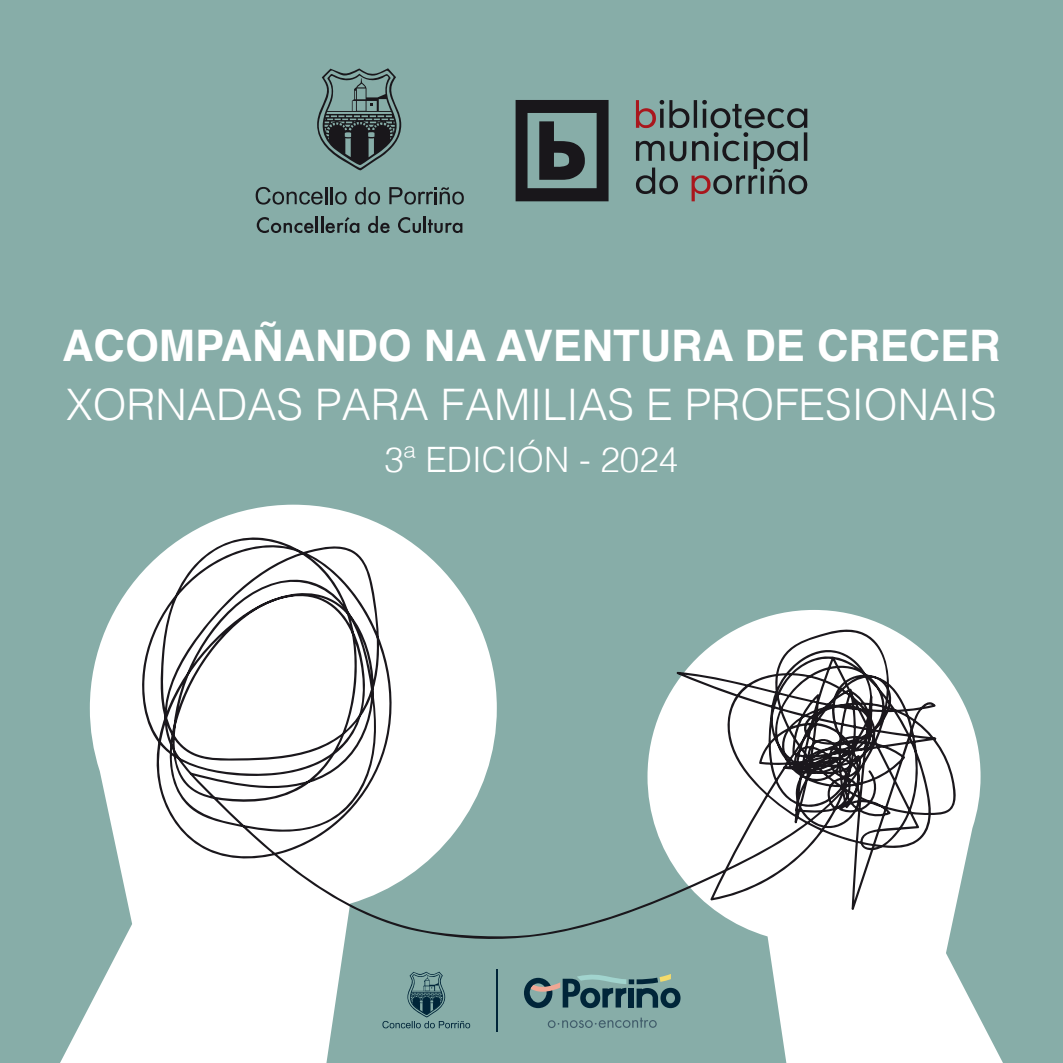
<style>
.page{position:relative;width:1063px;height:1063px;background:#87ada8}
.page>*{position:absolute;margin:0;border:0;box-sizing:border-box;transform-origin:0 0}
.t1{font:300 43.5px "Helvetica";color:#fff}
.t2{font:700 43.5px "Helvetica";color:#fff}
.t3{font:300 35px "Helvetica";color:#fff}
</style>
<div class="page">
<svg style="left:60px;top:505px;width:437px;height:558px"></svg>
<svg style="left:669px;top:695px;width:334px;height:368px;fill:#fff"></svg>
<svg style="left:135px;top:536px;width:824px;height:412px;fill:#fff"></svg>
<svg style="left:317px;top:68px;width:84px;height:102px"></svg>
<svg style="left:257px;top:216px;width:102px;height:17px"></svg>
<svg style="left:368px;top:216px;width:22px;height:17px"></svg>
<svg style="left:398px;top:216px;width:64px;height:17px"></svg>
<hr style="left:330px;top:187px;width:3px;height:17px;background:#19171b">
<svg style="left:256px;top:187px;width:71px;height:18px"></svg>
<svg style="left:335px;top:192px;width:12px;height:13px"></svg>
<svg style="left:355px;top:187px;width:25px;height:18px"></svg>
<svg style="left:389px;top:187px;width:75px;height:18px"></svg>
<svg style="left:516px;top:100px;width:93px;height:101px"></svg>
<svg style="left:636px;top:100px;width:171px;height:101px"></svg>
<svg style="left:382px;top:972px;width:88px;height:56px"></svg>
<svg style="left:548px;top:1018px;width:109px;height:10px"></svg>
<svg style="left:524px;top:973px;width:157px;height:35px"></svg>
<hr style="left:497px;top:969px;width:1px;height:62px;background:#002539">
<p class="t2" style="left:62px;top:311px;width:940px">ACOMPAÑANDO NA AVENTURA DE CRECER</p>
<p class="t1" style="left:66px;top:367px;width:932px">XORNADAS PARA FAMILIAS E PROFESIONAIS</p>
<p class="t3" style="left:385px;top:430px;width:295px">3ª EDICIÓN - 2024</p>
</div>
